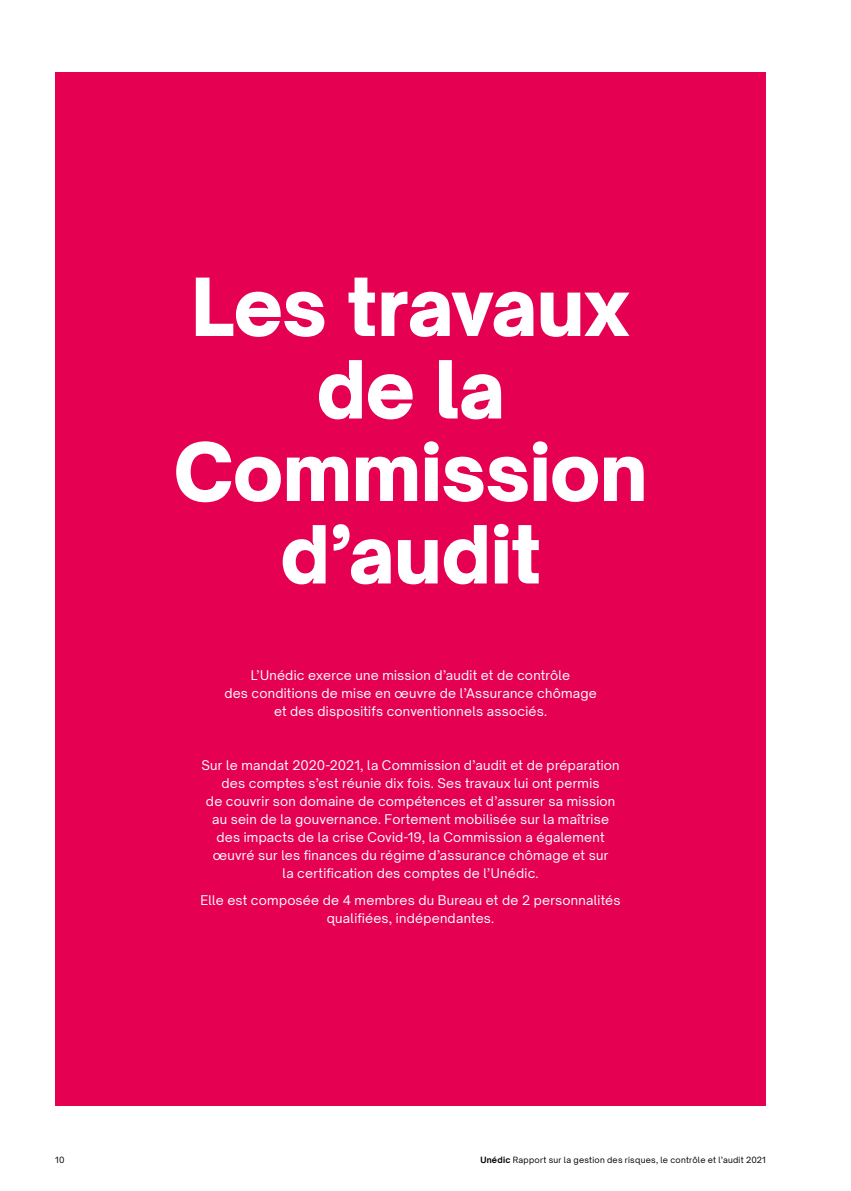
<style>
.page{position:relative;width:851px;height:1191px;background:#fff}
.page>*{position:absolute;margin:0;border:0;box-sizing:border-box;transform-origin:0 0}
.t1{font:900 76.5px/82.5px "Open Sauce Sans";letter-spacing:-.01em;color:#fff;text-align:center}
.t2{font:12.75px/18px "Open Sauce Sans";letter-spacing:.02em;color:#fff;text-align:center}
.t3{font:8.25px "Open Sauce Sans";letter-spacing:.03em;color:#000}
.s1{font-weight:700}
</style>
<div class="page">
<div style="left:55px;top:72px;width:710px;height:1034px;background:#e50051"></div>
<h1 class="t1" style="left:174px;top:264px;width:475px">Les travaux de la<br>Commission d’audit</h1>
<p class="t2" style="left:224px;top:665px;width:374px">L’Unédic exerce une mission d’audit et de contrôle<br>des conditions de mise en oeuvre de l’Assurance chômage et des dispositifs conventionnels associés.</p>
<p class="t2" style="left:201px;top:755px;width:419px">Sur le mandat 2020-2021, la Commission d’audit et de préparation des comptes s’est réunie dix fois. Ses travaux lui ont permis<br>de couvrir son domaine de compétences et d’assurer sa mission au sein de la gouvernance. Fortement mobilisée sur la maîtrise des impacts de la crise Covid-19, la Commission a également oeuvré sur les finances du régime d’assurance chômage et sur<br>la certification des comptes de l’Unédic.</p>
<p class="t2" style="left:200px;top:890px;width:421px">Elle est composée de 4 membres du Bureau et de 2 personnalités qualifiées, indépendantes.</p>
<p class="t3" style="left:55px;top:1154px;width:11px">10</p>
<p class="t3" style="left:480px;top:1154px;width:287px"><span class="s1">Unédic</span> Rapport sur la gestion des risques, le contrôle et l’audit 2021</p>
</div>
